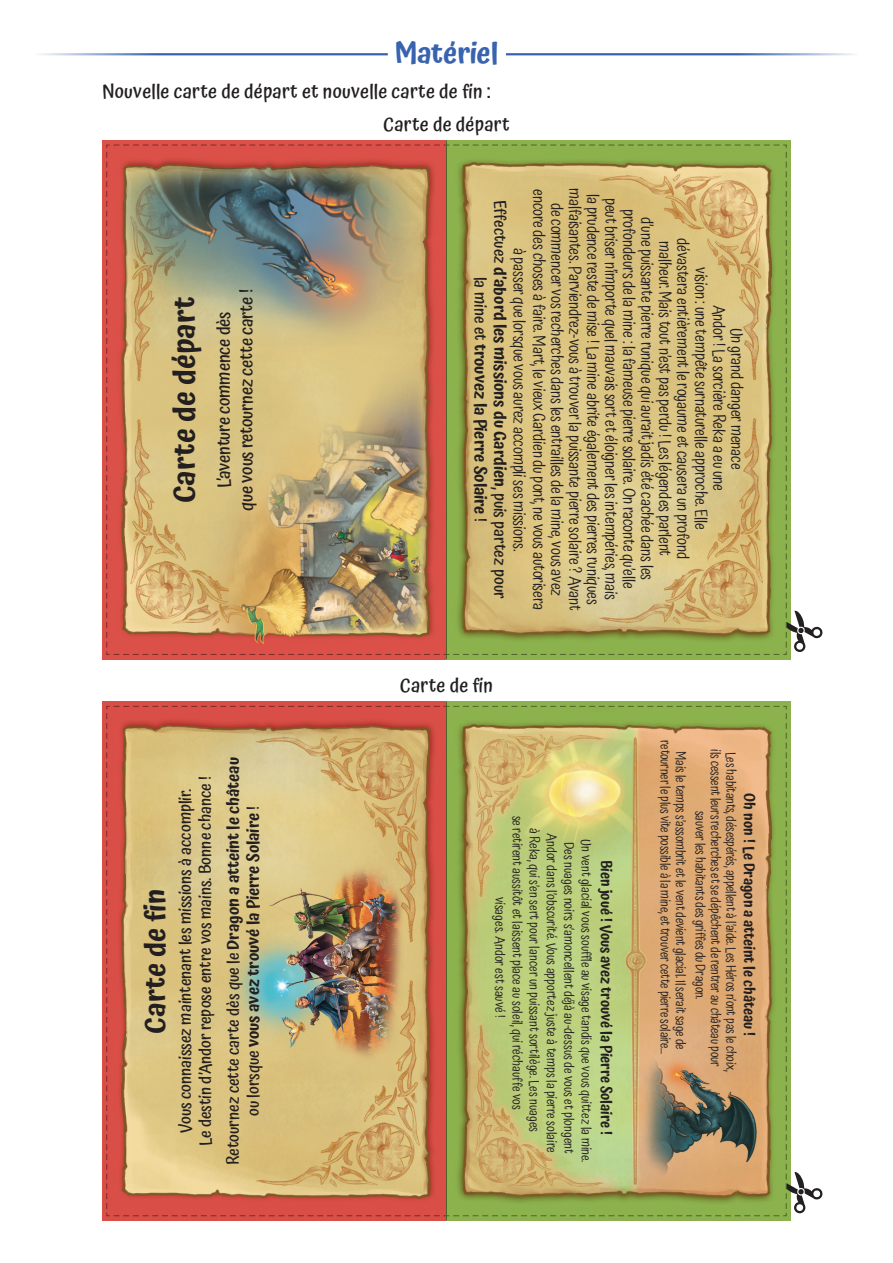
<style>
.page{position:relative;width:893px;height:1263px;background:#fff}
.page>*{position:absolute;margin:0;border:0;box-sizing:border-box;transform-origin:0 0}
.t1{font:600 30px "Atma";color:#231f20}
.t2{font:600 28.5px "Atma";color:#231f20}
.t3{font:600 28.5px "Atma";color:#3863af}
.t4{font:500 19.5px "Atma";letter-spacing:.01em;color:#231f20}
.t5{font:500 18px/22.5px "Atma";letter-spacing:-.01em;color:#231f20;text-align:center}
.t6{font:16.5px/18px "Atma";letter-spacing:-.01em;color:#231f20;text-align:center;scale:.95 1}
.t7{font:600 16.5px/19.5px "Atma";color:#231f20;text-align:center}
.t8{font:500 16.5px/19.8px "Atma";color:#231f20;text-align:center}
.t9{font:600 15px "Atma";color:#231f20;scale:.95 1}
.t10{font:13.5px "Atma";letter-spacing:-.01em;color:#231f20;scale:.95 1}
.t11{font:13.5px/15.5px "Atma";letter-spacing:-.01em;color:#231f20;text-align:center;scale:.92 1}
.s1{font-weight:500}
.s2{font-weight:400}
</style>
<div class="page">
<hr style="left:506px;top:53px;width:353px;height:2px;background:#3863af">
<hr style="left:34px;top:53px;width:354px;height:2px;background:#3863af">
<hr style="left:446px;top:140px;width:1px;height:519px;background:#231f20">
<img style="left:102px;top:140px;width:721px;height:516px">
<svg style="left:787px;top:706px;width:36px;height:510px"></svg>
<img style="left:106px;top:705px;width:681px;height:512px">
<hr style="left:446px;top:702px;width:1px;height:518px;background:#231f20">
<h2 class="t3" style="left:394px;top:33px;width:105px">Matériel</h2>
<p class="t4" style="left:102px;top:78px;width:390px">Nouvelle carte de départ et nouvelle carte de fin :</p>
<h1 class="t1" style="left:163px;top:503px;width:208px;rotate:-90deg">Carte de départ</h1>
<p class="t5" style="left:214px;top:511px;width:223px;rotate:-90deg">L’aventure commence dès<br>que vous retournez cette carte !</p>
<h2 class="t2" style="left:135px;top:1034px;width:147px;rotate:-90deg">Carte de fin</h2>
<p class="t8" style="left:176px;top:1146px;width:372px;rotate:-90deg">Vous connaissez maintenant les missions à accomplir.<br>Le destin d’Andor repose entre vos mains. Bonne chance !</p>
<p class="t7" style="left:224px;top:1165px;width:410px;rotate:-90deg"><span class="s1">Retournez cette carte dès que le</span> Dragon a atteint le château <span class="s1">ou lorsque</span> vous avez trouvé la Pierre Solaire <span class="s1">!</span></p>
<p class="t4" style="left:383px;top:111px;width:128px">Carte de départ</p>
<p class="t6" style="left:637px;top:188px;width:446px;rotate:90deg">profondeurs de la mine : la fameuse pierre solaire. On raconte qu’elle<br>peut briser n’importe quel mauvais sort et éloigner les intempéries, mais<br>la prudence reste de mise ! La mine abrite également des pierres runiques malfaisantes. Parviendrez-vous à trouver la puissante pierre solaire ? Avant de commencer vos recherches dans les entrailles de la mine, vous avez encore des choses à faire. Mart, le vieux Gardien du pont, ne vous autorisera</p>
<p class="t7" style="left:528px;top:200px;width:400px;rotate:90deg"><span class="s2">à passer que lorsque vous aurez accompli ses missions.<br></span><span class="s1">Effectuez</span> d’abord les missions du Gardien<span class="s1">, puis partez pour la mine et</span> trouvez la Pierre Solaire <span class="s1">!</span></p>
<p class="t6" style="left:700px;top:217px;width:384px;line-height:36px;rotate:90deg">dévastera entièrement le royaume et causera un profond<br>d’une puissante pierre runique qui aurait jadis été cachée dans les</p>
<p class="t6" style="left:673px;top:241px;width:333px;rotate:90deg">malheur. Mais tout n’est pas perdu ! Les légendes parlent</p>
<p class="t6" style="left:745px;top:267px;width:278px;rotate:90deg">Un grand danger menace<br>Andor ! La sorcière Reka a eu une<br>vision : une tempête surnaturelle approche. Elle</p>
<p class="t4" style="left:400px;top:672px;width:95px">Carte de fin</p>
<p class="t10" style="left:526px;top:816px;width:311px;rotate:90deg">se retirent aussitôt et laissent place au soleil, qui réchauffe vos</p>
<p class="t10" style="left:543px;top:828px;width:322px;rotate:90deg">à Reka, qui s’en sert pour lancer un puissant sortilège. Les nuages</p>
<p class="t10" style="left:561px;top:833px;width:338px;rotate:90deg">Andor dans l’obscurité. Vous apportez juste à temps la pierre solaire</p>
<p class="t10" style="left:578px;top:842px;width:330px;rotate:90deg">Des nuages noirs s’amoncellent déjà au-dessus de vous et plongent</p>
<p class="t10" style="left:595px;top:839px;width:342px;rotate:90deg">Un vent glacial vous souffle au visage tandis que vous quittez la mine.</p>
<p class="t9" style="left:617px;top:860px;width:291px;rotate:90deg">Bien joué ! Vous avez trouvé la Pierre Solaire !</p>
<p class="t10" style="left:509px;top:897px;width:129px;rotate:90deg">visages. Andor est sauvé !</p>
<p class="t11" style="left:688px;top:740px;width:343px;rotate:90deg">Mais le temps s’assombrit et le vent devient glacial. Il serait sage de retourner le plus vite possible à la mine, et trouver cette pierre solaire…</p>
<p class="t11" style="left:723px;top:749px;width:346px;rotate:90deg">ils cessent leurs recherches et se dépêchent de rentrer au château pour</p>
<p class="t11" style="left:738px;top:751px;width:350px;rotate:90deg">Les habitants, désespérés, appellent à l’aide. Les Héros n’ont pas le choix,</p>
<p class="t9" style="left:760px;top:793px;width:257px;rotate:90deg">Oh non ! Le Dragon a atteint le château !</p>
<p class="t11" style="left:707px;top:811px;width:207px;rotate:90deg">sauver les habitants des griffes du Dragon.</p>
</div>
